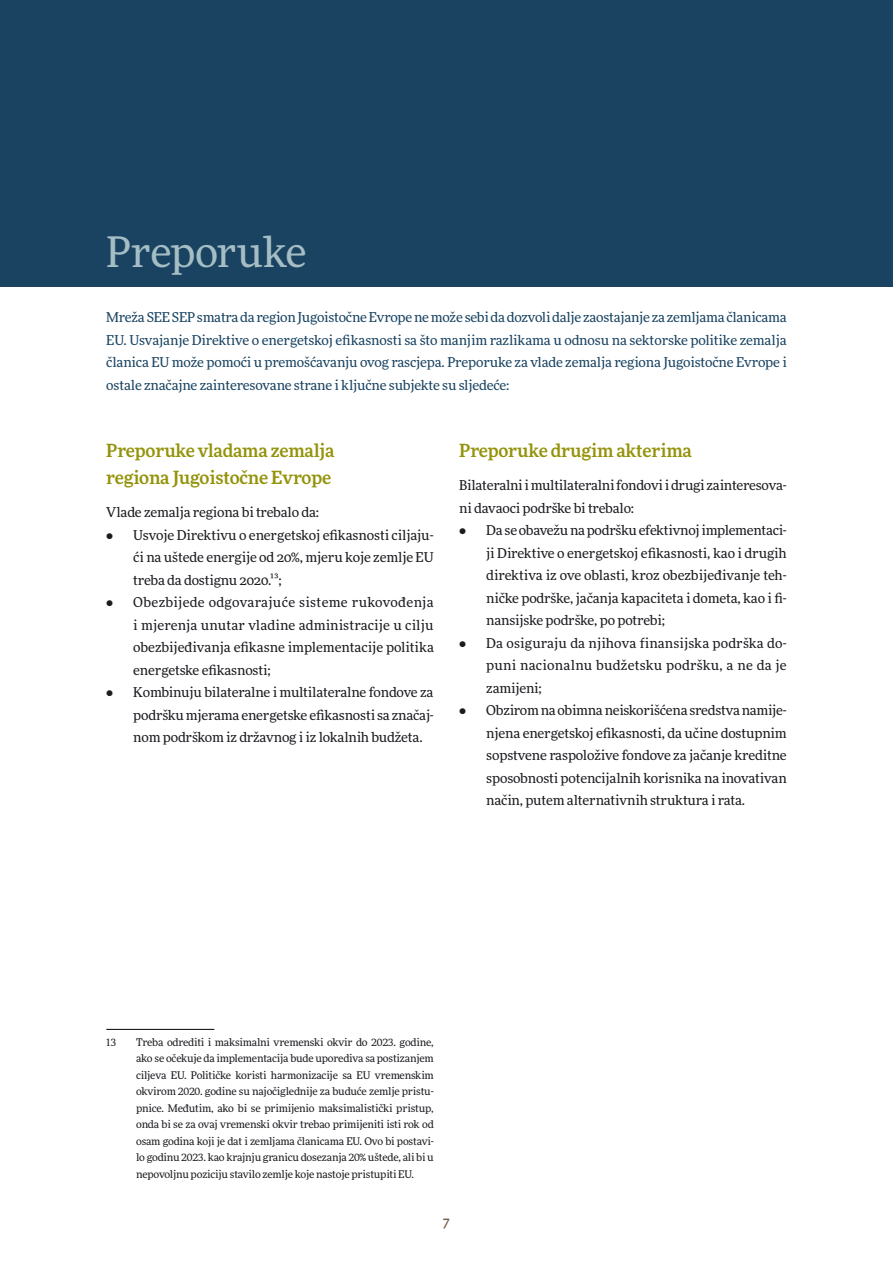
<style>
.page{position:relative;width:893px;height:1263px;background:#fff}
.page>*{position:absolute;margin:0;border:0;box-sizing:border-box;transform-origin:0 0}
.NASLOV_1{font:42px "More Pro";letter-spacing:-.02em;color:#a5bdc4}
.NASLOV_3{font:500 18px/27px "More Pro";letter-spacing:-.01em;color:#94930b}
.bodi{font:13.5px/22.5px "More Pro";letter-spacing:-.01em;color:#1b1c20;text-align:justify}
.bodi_plav_accross{font:13.5px/22.5px "More Pro";letter-spacing:-.01em;color:#194361;text-align:justify}
.t1{font:13.5px "Fedra Serif A Pro";color:#745e48}
.fusnota{font:10.5px/16.5px "More Pro";letter-spacing:-.015em;color:#1b1c20;text-align:justify}
</style>
<div class="page">
<div style="left:0;top:0;width:893px;height:287px;background:#194361"></div>
<hr style="left:106px;top:1029px;width:108px;height:1px;background:#1b1c20">
<p class="NASLOV_1" style="left:106px;top:224px;width:202px">Preporuke</p>
<p class="bodi_plav_accross" style="left:106px;top:305px;width:682px">Mreža SEE SEP smatra da region Jugoistočne Evrope ne može sebi da dozvoli dalje zaostajanje za zemljama članicama EU. Usvajanje Direktive o energetskoj efikasnosti sa što manjim razlikama u odnosu na sektorske politike zemalja članica EU može pomoći u premošćavanju ovog rascjepa. Preporuke za vlade zemalja regiona Jugoistočne Evrope i ostale značajne zainteresovane strane i ključne subjekte su sljedeće:</p>
<p class="NASLOV_3" style="left:106px;top:435px;width:230px">Preporuke vladama zemalja regiona Jugoistočne Evrope</p>
<p class="bodi" style="left:106px;top:501px;width:214px">Vlade zemalja regiona bi trebalo da:</p>
<p class="bodi" style="left:133px;top:523px;width:302px;text-indent:-27px">• Usvoje Direktivu o energetskoj efikasnosti ciljaju&shy;ći na uštede energije od 20%, mjeru koje zemlje EU treba da dostignu 2020.13;</p>
<p class="bodi" style="left:133px;top:591px;width:302px;text-indent:-27px">• Obezbijede odgovarajuće sisteme rukovođenja i mjerenja unutar vladine administracije u cilju obezbijeđivanja efikasne implementacije politika energetske efikasnosti;</p>
<p class="bodi" style="left:133px;top:681px;width:302px;text-indent:-27px">• Kombinuju bilateralne i multilateralne fondove za podršku mjerama energetske efikasnosti sa značaj&shy;nom podrškom iz državnog i iz lokalnih budžeta.</p>
<p class="NASLOV_3" style="left:459px;top:435px;width:234px">Preporuke drugim akterima</p>
<p class="bodi" style="left:459px;top:474px;width:329px">Bilateralni i multilateralni fondovi i drugi zainteresova&shy;ni davaoci podrške bi trebalo:</p>
<p class="bodi" style="left:486px;top:519px;width:302px;text-indent:-27px">• Da se obavežu na podršku efektivnoj implementaci&shy;ji Direktive o energetskoj efikasnosti, kao i drugih direktiva iz ove oblasti, kroz obezbijeđivanje teh&shy;ničke podrške, jačanja kapaciteta i dometa, kao i fi&shy;nansijske podrške, po potrebi;</p>
<p class="bodi" style="left:486px;top:631px;width:302px;text-indent:-27px">• Da osiguraju da njihova finansijska podrška do&shy;puni nacionalnu budžetsku podršku, a ne da je zamijeni;</p>
<p class="bodi" style="left:486px;top:699px;width:302px;text-indent:-27px">• Obzirom na obimna neiskorišćena sredstva namije&shy;njena energetskoj efikasnosti, da učine dostupnim sopstvene raspoložive fondove za jačanje kreditne sposobnosti potencijalnih korisnika na inovativan način, putem alternativnih struktura i rata.</p>
<p class="fusnota" style="left:106px;top:1033px;width:11px">13</p>
<p class="fusnota" style="left:136px;top:1033px;width:299px">Treba odrediti i maksimalni vremenski okvir do 2023. godine, ako se očekuje da implementacija bude uporediva sa postizanjem ciljeva EU. Političke koristi harmonizacije sa EU vremenskim okvirom 2020. godine su najočiglednije za buduće zemlje pristu&shy;pnice. Međutim, ako bi se primijenio maksimalistički pristup, onda bi se za ovaj vremenski okvir trebao primijeniti isti rok od osam godina koji je dat i zemljama članicama EU. Ovo bi postavi&shy;lo godinu 2023. kao krajnju granicu dosezanja 20% uštede, ali bi u nepovoljnu poziciju stavilo zemlje koje nastoje pristupiti EU.</p>
<p class="t1" style="left:443px;top:1212px;width:8px">7</p>
</div>
